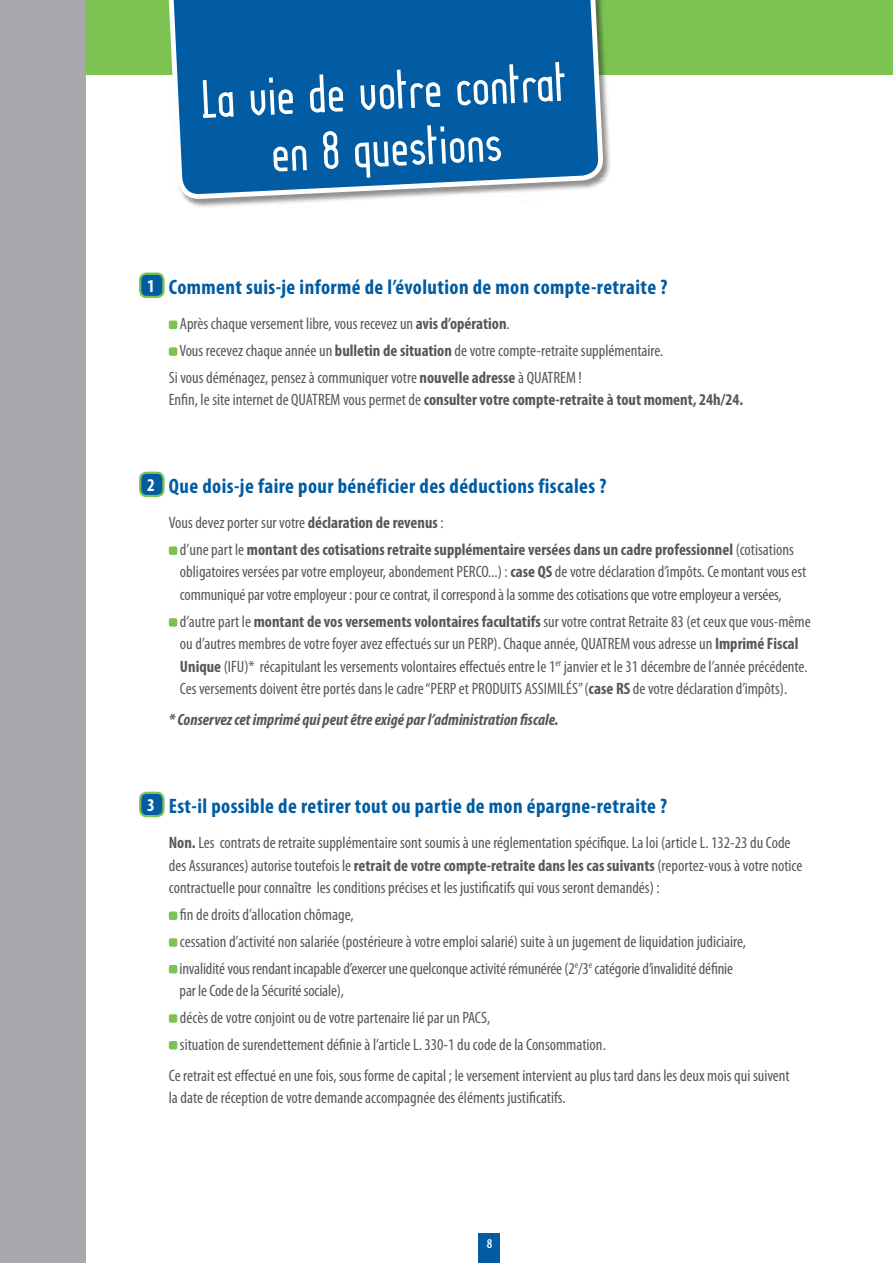
<style>
.page{position:relative;width:893px;height:1263px;background:#fff}
.page>*{position:absolute;margin:0;border:0;box-sizing:border-box;transform-origin:0 0}
.t1{font:52.5px/57px "Lady Ice Revisited";color:#fff;text-align:center}
.t2{font:700 condensed 21px "Myriad Pro";letter-spacing:.02em;color:#015ca3}
.t3{font:condensed 16.5px/22.5px "Myriad Pro";color:#57585a}
.t4{font:700 condensed 16.5px/26.7px "Myriad Pro";color:#57585a}
.t5{font:italic 700 condensed 16.5px "Myriad Pro";color:#57585a}
.t6{font:600 condensed 13.5px "Myriad Pro";color:#fff}
.s1{font-size:18px;color:#fff}
.s2{font-weight:700}
.s3{font-weight:400}
</style>
<div class="page">
<div style="left:0;top:0;width:893px;height:74px;background:#7cc352"></div>
<div style="left:140px;top:274px;width:23px;height:23px;background:#015ca3;border-radius:6px"></div>
<div style="left:139px;top:273px;width:26px;height:25px;border:2px solid #7cc352;border-radius:6px"></div>
<div style="left:140px;top:473px;width:23px;height:23px;background:#015ca3;border-radius:6px"></div>
<div style="left:139px;top:472px;width:26px;height:25px;border:2px solid #7cc352;border-radius:6px"></div>
<div style="left:169px;top:546px;width:8px;height:9px;background:#7cc352;border-radius:2px"></div>
<div style="left:169px;top:618px;width:8px;height:9px;background:#7cc352;border-radius:2px"></div>
<div style="left:140px;top:793px;width:23px;height:23px;background:#015ca3;border-radius:6px"></div>
<div style="left:139px;top:792px;width:26px;height:25px;border:2px solid #7cc352;border-radius:6px"></div>
<div style="left:169px;top:911px;width:8px;height:9px;background:#7cc352;border-radius:2px"></div>
<div style="left:169px;top:938px;width:8px;height:9px;background:#7cc352;border-radius:2px"></div>
<div style="left:169px;top:965px;width:8px;height:8px;background:#7cc352;border-radius:2px"></div>
<div style="left:169px;top:1014px;width:8px;height:9px;background:#7cc352;border-radius:2px"></div>
<div style="left:169px;top:1041px;width:8px;height:8px;background:#7cc352;border-radius:2px"></div>
<div style="left:161px;top:0;width:451px;height:208px;background:#231f20;opacity:.5"></div>
<svg style="left:163px;top:0;width:438px;height:356px"></svg>
<div style="left:0;top:0;width:85px;height:1263px;background:#a8a9ad"></div>
<div style="left:479px;top:1233px;width:21px;height:30px;background:#015ca3"></div>
<h1 class="t1" style="left:199px;top:71px;width:368px;rotate:-3deg">La vie de votre contrat en 8 questions</h1>
<p class="t2" style="left:147px;top:274px;width:522px"><span class="s1">1</span> Comment suis-je informé de l’évolution de mon compte-retraite ?</p>
<p class="t3" style="left:180px;top:312px;width:331px">Après chaque versement libre, vous recevez un <span class="s2">avis d’opération</span>.</p>
<p class="t3" style="left:179px;top:339px;width:486px">Vous recevez chaque année un <span class="s2">bulletin de situation</span> de votre compte-retraite supplémentaire.</p>
<p class="t3" style="left:169px;top:366px;width:387px">Si vous déménagez, pensez à communiquer votre <span class="s2">nouvelle adresse</span> à QUATREM</p>
<p class="t3" style="left:579px;top:366px;width:5px">!</p>
<p class="t3" style="left:169px;top:388px;width:152px">Enfin, le site internet de QUATREM</p>
<p class="t4" style="left:343px;top:386px;width:402px"><span class="s3">vous permet de</span> consulter votre compte-retraite à tout moment, 24h/24.</p>
<p class="t2" style="left:147px;top:473px;width:461px"><span class="s1">2</span> Que dois-je faire pour bénéficier des déductions fiscales ?</p>
<p class="t4" style="left:180px;top:509px;width:615px;text-indent:-11px"><span class="s3">Vous devez porter sur votre</span> déclaration de revenus <span class="s3">:<br>d’une part le</span> montant des cotisations retraite supplémentaire versées dans un cadre professionnel <span class="s3">(cotisations</span></p>
<p class="t3" style="left:180px;top:560px;width:628px">obligatoires versées par votre employeur, abondement PERCO...) : <span class="s2">case QS</span> de votre déclaration d’impôts. Ce montant vous est communiqué par votre employeur : pour ce contrat, il correspond à la somme des cotisations que votre employeur a versées,</p>
<p class="t3" style="left:180px;top:610px;width:632px">d’autre part le <span class="s2">montant de vos versements volontaires facultatifs</span> sur votre contrat Retraite 83 (et ceux que vous-même ou d’autres membres de votre foyer avez effectués sur un PERP). Chaque année, QUATREM</p>
<p class="t3" style="left:180px;top:632px;width:629px;text-indent:453px">vous adresse un <span class="s2">Imprimé Fiscal<br>Unique</span> (IFU)* récapitulant les versements volontaires effectués entre le 1<sup>er</sup> janvier et le 31 décembre de l’année précédente.<br>Ces versements doivent être portés dans le cadre “PERP et PRODUITS ASSIMILéS” (<span class="s2">case RS</span> de votre déclaration d’impôts).</p>
<p class="t5" style="left:169px;top:709px;width:391px">* Conservez cet imprimé qui peut être exigé par l’administration fiscale.</p>
<p class="t2" style="left:147px;top:793px;width:522px"><span class="s1">3</span> Est-il possible de retirer tout ou partie de mon épargne-retraite ?</p>
<p class="t3" style="left:169px;top:831px;width:635px"><span class="s2">Non.</span> Les contrats de retraite supplémentaire sont soumis à une réglementation spécifique. La loi (article L. 132-23 du Code des Assurances) autorise toutefois le <span class="s2">retrait de votre compte-retraite dans les cas suivants</span> (reportez-vous à votre notice contractuelle pour connaître les conditions précises et les justificatifs qui vous seront demandés) :</p>
<p class="t3" style="left:180px;top:901px;width:568px;line-height:26.7px">fin de droits d’allocation chômage,<br>cessation d’activité non salariée (postérieure à votre emploi salarié) suite à un jugement de liquidation judiciaire, invalidité vous rendant incapable d’exercer une quelconque activité rémunérée (2<sup>e</sup>/3<sup>e</sup> catégorie d’invalidité définie</p>
<p class="t3" style="left:180px;top:977px;width:428px;line-height:26.7px">par le Code de la Sécurité sociale),<br>décès de votre conjoint ou de votre partenaire lié par un PACS,<br>situation de surendettement définie à l’article L. 330-1 du code de la Consommation.</p>
<p class="t3" style="left:169px;top:1063px;width:622px">Ce retrait est effectué en une fois, sous forme de capital ; le versement intervient au plus tard dans les deux mois qui suivent la date de réception de votre demande accompagnée des éléments justificatifs.</p>
<p class="t6" style="left:487px;top:1236px;width:7px">8</p>
</div>
